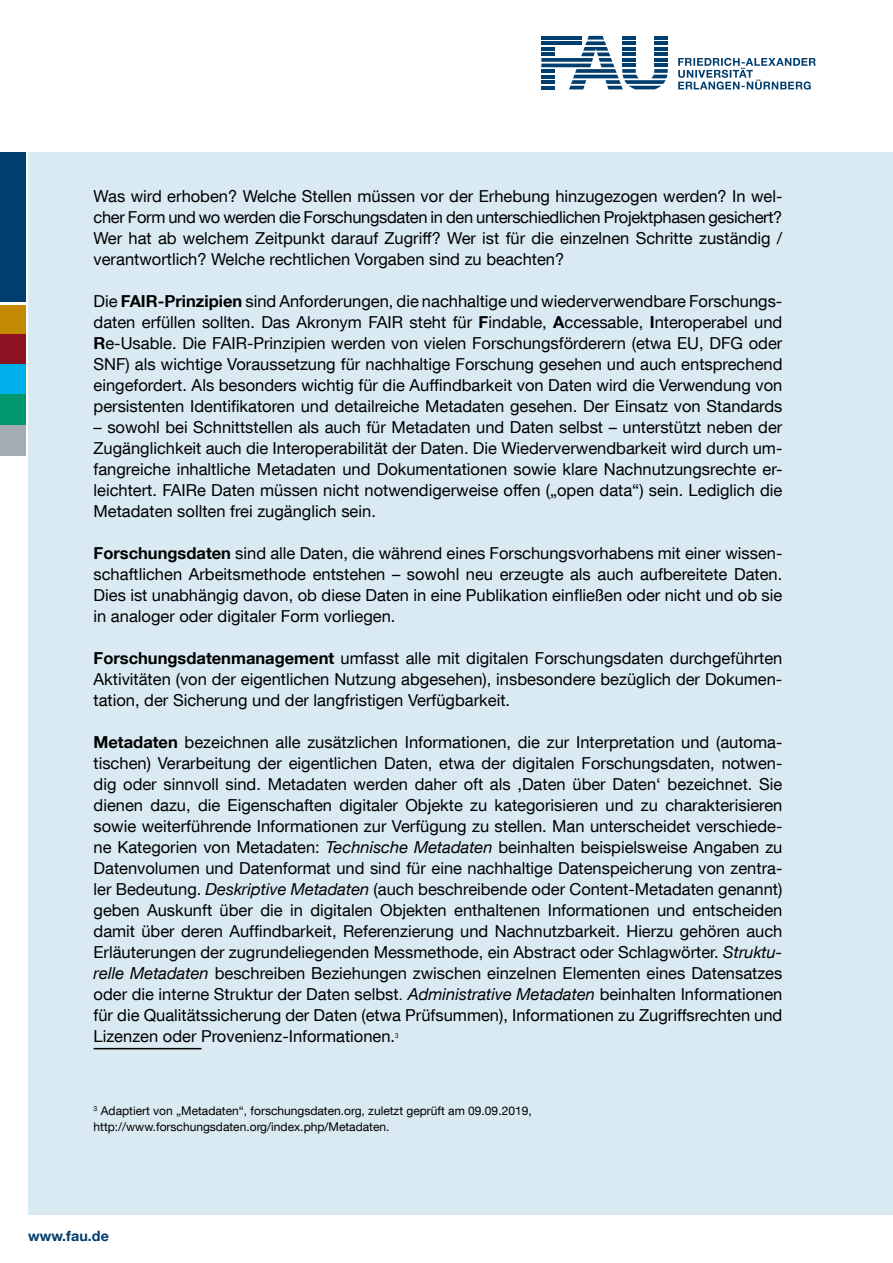
<style>
.page{position:relative;width:893px;height:1263px;background:#fff}
.page>*{position:absolute;margin:0;border:0;box-sizing:border-box;transform-origin:0 0}
.t1{font:16.5px/21px "Helvetica Neue LT Com";color:#000;text-align:justify}
.t2{font:700 14.25px "Helvetica Neue LT Com";letter-spacing:.005em;color:#003e6f}
.t3{font:12px/16.5px "Helvetica Neue LT Com";color:#000}
.t4{font:condensed 7.05px "Helvetica Neue LT Com";color:#000}
.s1{font-weight:700}
.s2{font-style:italic}
.s3{font-family:"Arial"}
</style>
<div class="page">
<div style="left:0;top:304px;width:26px;height:30px;background:#c28a00"></div>
<div style="left:0;top:334px;width:26px;height:30px;background:#8d1323"></div>
<div style="left:0;top:364px;width:26px;height:31px;background:#00b0eb"></div>
<div style="left:0;top:395px;width:26px;height:30px;background:#00976f"></div>
<div style="left:0;top:425px;width:26px;height:30px;background:#a3acb2"></div>
<div style="left:28px;top:152px;width:865px;height:1062px;background:#d9eaf2"></div>
<div style="left:0;top:152px;width:26px;height:152px;background:#003e6f"></div>
<hr style="left:0;top:302px;width:26px;height:3px;background:#fff">
<svg style="left:541px;top:36px;width:127px;height:53px"></svg>
<hr style="left:541px;top:36px;width:41px;height:4px;background:#003e6f">
<hr style="left:541px;top:47px;width:14px;height:4px;background:#003e6f">
<svg style="left:678px;top:58px;width:138px;height:32px"></svg>
<hr style="left:94px;top:1048px;width:108px;height:1px;background:#000">
<p class="t1" style="left:94px;top:185px;width:690px">Was wird erhoben? Welche Stellen müssen vor der Erhebung hinzugezogen werden? In wel&shy;cher Form und wo werden die Forschungsdaten in den unterschiedlichen Projektphasen gesichert?<br>Wer hat ab welchem Zeitpunkt darauf Zugriff? Wer ist für die einzelnen Schritte zuständig / verantwortlich? Welche rechtlichen Vorgaben sind zu beachten?</p>
<p class="t1" style="left:94px;top:290px;width:690px">Die <span class="s1">FAIR-Prinzipien</span> sind Anforderungen, die nachhaltige und wiederverwendbare Forschungs&shy;daten erfüllen sollten. Das Akronym FAIR steht für <span class="s1">F</span>indable, <span class="s1">A</span>ccessable, <span class="s1">I</span>nteroperabel und <span class="s1">R</span>e-Usable. Die FAIR-Prinzipien werden von vielen Forschungsförderern (etwa EU, DFG oder SNF) als wichtige Voraussetzung für nachhaltige Forschung gesehen und auch entsprechend eingefordert. Als besonders wichtig für die Auffindbarkeit von Daten wird die Verwendung von persistenten Identifikatoren und detailreiche Metadaten gesehen. Der Einsatz von Standards</p>
<p class="t1" style="left:94px;top:416px;width:690px">– sowohl bei Schnittstellen als auch für Metadaten und Daten selbst – unterstützt neben der Zugänglichkeit auch die Interoperabilität der Daten. Die Wiederverwendbarkeit wird durch um&shy;fangreiche inhaltliche Metadaten und Dokumentationen sowie klare Nachnutzungsrechte er&shy;leichtert. FAIRe Daten müssen nicht notwendigerweise offen („open data“) sein. Lediglich die Metadaten sollten frei zugänglich sein.</p>
<p class="t1" style="left:94px;top:542px;width:690px"><span class="s1">Forschungsdaten</span> sind alle Daten, die während eines Forschungsvorhabens mit einer wissen&shy;schaftlichen Arbeitsmethode entstehen – sowohl neu erzeugte als auch aufbereitete Daten.<br>Dies ist unabhängig davon, ob diese Daten in eine Publikation einfließen oder nicht und ob sie in analoger oder digitaler Form vorliegen.</p>
<p class="t1" style="left:94px;top:647px;width:690px"><span class="s1">Forschungsdatenmanagement</span> umfasst alle mit digitalen Forschungsdaten durchgeführten Aktivitäten (von der eigentlichen Nutzung abgesehen), insbesondere bezüglich der Dokumen&shy;tation, der Sicherung und der langfristigen Verfügbarkeit.</p>
<p class="t1" style="left:94px;top:731px;width:690px"><span class="s1">Metadaten</span> bezeichnen alle zusätzlichen Informationen, die zur Interpretation und (automa&shy;tischen) Verarbeitung der eigentlichen Daten, etwa der digitalen Forschungsdaten, notwen&shy;dig oder sinnvoll sind. Metadaten werden daher oft als ‚Daten über Daten‘ bezeichnet. Sie dienen dazu, die Eigenschaften digitaler Objekte zu kategorisieren und zu charakterisieren sowie weiterführende Informationen zur Verfügung zu stellen. Man unterscheidet verschiede&shy;ne Kategorien von Metadaten: <span class="s2">Technische Metadaten</span> beinhalten beispielsweise Angaben zu Datenvolumen und Datenformat und sind für eine nachhaltige Datenspeicherung von zentra&shy;ler Bedeutung. <span class="s2">Deskriptive Metadaten</span> (auch beschreibende oder Content-Metadaten genannt) geben Auskunft über die in digitalen Objekten enthaltenen Informationen und entscheiden damit über deren Auffindbarkeit, Referenzierung und Nachnutzbarkeit. Hierzu gehören auch Erläuterungen der zugrundeliegenden Messmethode, ein Abstract oder Schlagwörter. <span class="s2">Struktu&shy;relle Metadaten</span> beschreiben Beziehungen zwischen einzelnen Elementen eines Datensatzes oder die interne Struktur der Daten selbst<span class="s3">.</span> <span class="s2">Administrative Metadaten</span> beinhalten Informationen für die Qualitätssicherung der Daten (etwa Prüfsummen), Informationen zu Zugriffsrechten und Lizenzen oder Provenienz-Informationen.</p>
<p class="t4" style="left:395px;top:1031px;width:5px">3</p>
<p class="t3" style="left:94px;top:1102px;width:440px"><sup>3</sup> Adaptiert von „Metadaten“, forschungsdaten.org, zuletzt geprüft am 09.09.2019, http://www.forschungsdaten.org/index.php/Metadaten.</p>
<p class="t2" style="left:28px;top:1227px;width:82px">www.fau.de</p>
</div>
